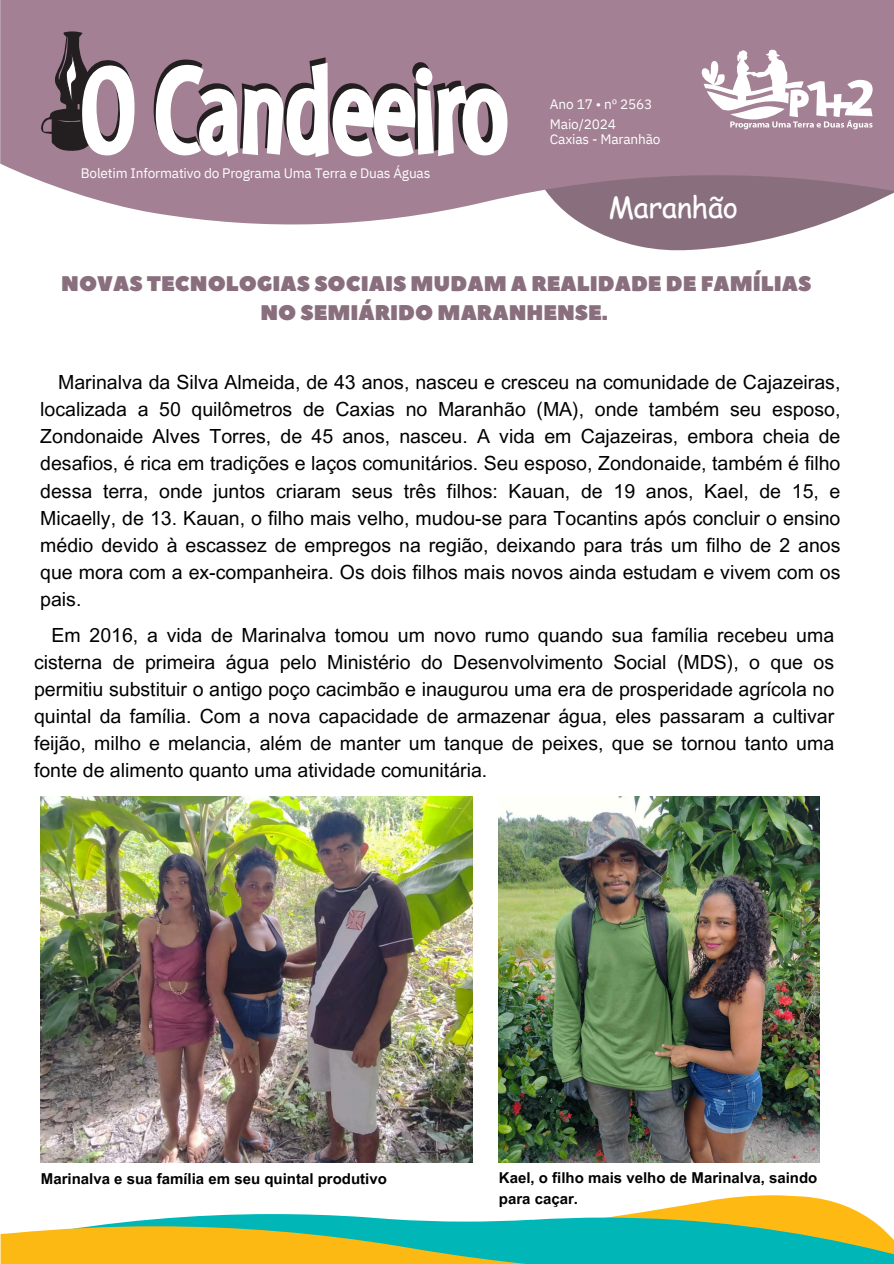
<style>
.page{position:relative;width:894px;height:1264px;background:#fff}
.page>*{position:absolute;margin:0;border:0;box-sizing:border-box;transform-origin:0 0}
.t1{font:29.25px "Comic Sans MS";letter-spacing:-.01em;color:#fff}
.t2{font:21.15px/28.3px "Peace Sans";color:#896f7d;text-align:center}
.t3{font:19.5px/27px "Arial MT Pro";color:#000;text-align:justify}
.t4{font:700 15px/20.2px "Arial MT Pro";color:#000}
.t5{font:13.65px "IBM Plex Sans";letter-spacing:-.015em;color:#fff}
</style>
<div class="page">
<img style="left:498px;top:796px;width:321px;height:366px">
<img style="left:41px;top:796px;width:431px;height:366px">
<svg style="left:595px;top:231px;width:204px;height:20px;fill:#896f7d"></svg>
<svg style="left:0;top:0;width:893px;height:231px;background:#aa8c9d"></svg>
<svg style="left:41px;top:31px;width:466px;height:126px"></svg>
<svg style="left:699px;top:174px;width:183px;height:15px;background:#927584"></svg>
<svg style="left:699px;top:49px;width:173px;height:80px"></svg>
<svg style="left:1px;top:1195px;width:892px;height:68px"></svg>
<h3 class="t5" style="left:550px;top:95px;width:104px">Ano 17 • nº 2563</h3>
<p class="t5" style="left:550px;top:115px;width:68px">Maio/2024</p>
<p class="t5" style="left:81px;top:164px;width:351px">Boletim Informativo do Programa Uma Terra e Duas Águas</p>
<p class="t5" style="left:550px;top:130px;width:112px">Caxias - Maranhão</p>
<h1 class="t1" style="left:608px;top:185px;width:131px">Maranhão</h1>
<p class="t2" style="left:61px;top:270px;width:751px">NOVAS TECNOLOGIAS SOCIAIS MUDAM A REALIDADE DE FAMÍLIAS<br>NO SEMIÁRIDO MARANHENSE.</p>
<h1 class="t3" style="left:40px;top:371px;width:801px;text-indent:18px">Marinalva da Silva Almeida, de 43 anos, nasceu e cresceu na comunidade de Cajazeiras, localizada a 50 quilômetros de Caxias no Maranhão (MA), onde também seu esposo, Zondonaide Alves Torres, de 45 anos, nasceu. A vida em Cajazeiras, embora cheia de desafios, é rica em tradições e laços comunitários. Seu esposo, Zondonaide, também é filho dessa terra, onde juntos criaram seus três filhos: Kauan, de 19 anos, Kael, de 15, e Micaelly, de 13. Kauan, o filho mais velho, mudou-se para Tocantins após concluir o ensino médio devido à escassez de empregos na região, deixando para trás um filho de 2 anos que mora com a ex-companheira. Os dois filhos mais novos ainda estudam e vivem com os pais.</h1>
<h2 class="t3" style="left:34px;top:624px;width:801px;text-indent:17px">Em 2016, a vida de Marinalva tomou um novo rumo quando sua família recebeu uma cisterna de primeira água pelo Ministério do Desenvolvimento Social (MDS), o que os permitiu substituir o antigo poço cacimbão e inaugurou uma era de prosperidade agrícola no quintal da família. Com a nova capacidade de armazenar água, eles passaram a cultivar feijão, milho e melancia, além de manter um tanque de peixes, que se tornou tanto uma fonte de alimento quanto uma atividade comunitária.</h2>
<p class="t4" style="left:41px;top:1170px;width:347px">Marinalva e sua família em seu quintal produtivo</p>
<h3 class="t4" style="left:498px;top:1169px;width:320px">Kael, o filho mais velho de Marinalva, saindo para caçar.</h3>
</div>
